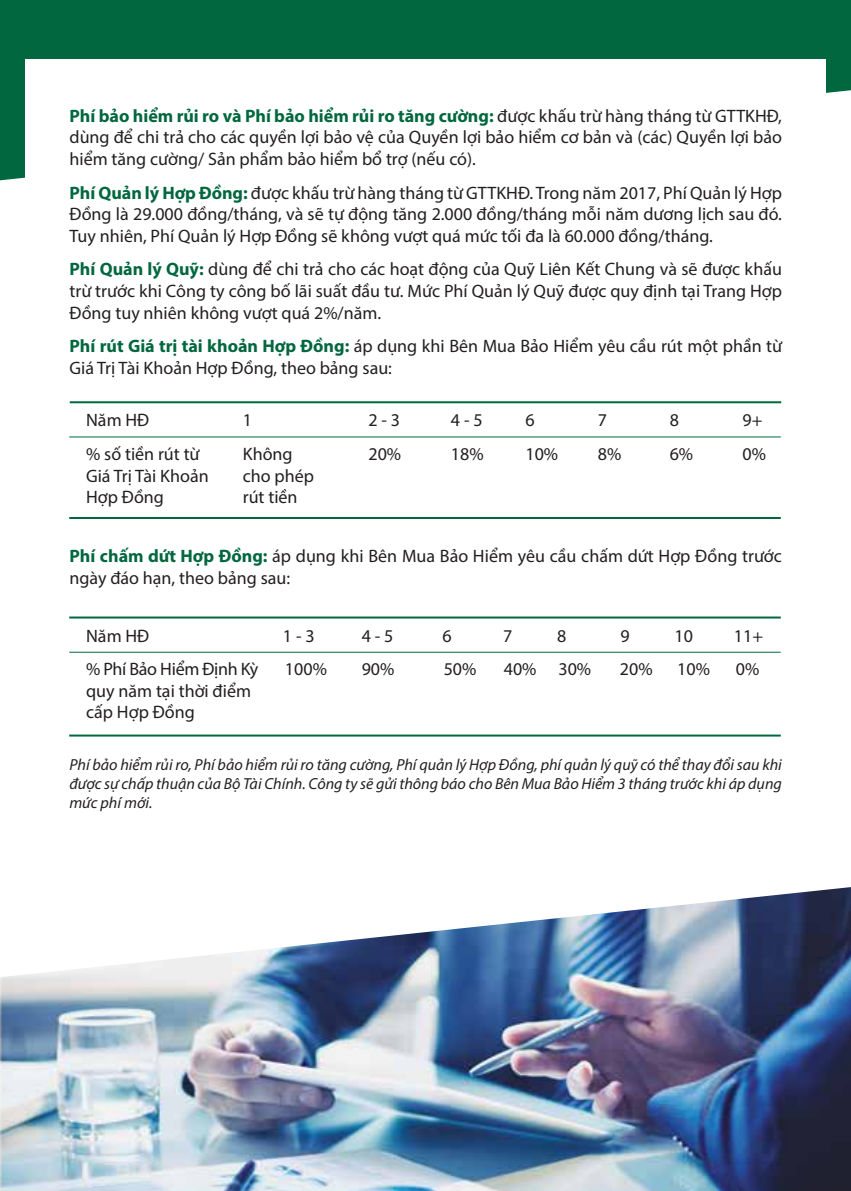
<style>
.page{position:relative;width:851px;height:1191px;background:#fff}
.page>*{position:absolute;margin:0;border:0;box-sizing:border-box;transform-origin:0 0}
.t1{font:18px/21.6px "Myriad Pro";color:#231f20;text-align:justify}
.t2{font:18px "Myriad Pro";letter-spacing:-.02em;color:#231f20}
.t3{font:italic 16px/19.2px "Myriad Pro";color:#231f20;text-align:justify}
.s1{font-weight:700;color:#00673e}
</style>
<div class="page">
<div style="left:0;top:0;width:850px;height:180px;background:#00673e"></div>
<div style="left:25px;top:59px;width:800px;height:1128px;background:#fff"></div>
<img style="left:0;top:436px;width:850px;height:755px">
<svg style="left:0;top:717px;width:850px;height:260px"></svg>
<hr style="left:70px;top:401px;width:711px;height:2px;background:#00673e">
<hr style="left:69px;top:436px;width:711px;height:1px;background:#00673e">
<hr style="left:69px;top:517px;width:711px;height:2px;background:#00673e">
<hr style="left:69px;top:616px;width:711px;height:2px;background:#00673e">
<hr style="left:69px;top:651px;width:711px;height:1px;background:#00673e">
<hr style="left:69px;top:734px;width:711px;height:2px;background:#00673e">
<p class="t1" style="left:69px;top:105px;width:713px"><span class="s1">Phí bảo hiểm rủi ro và Phí bảo hiểm rủi ro tăng cường:</span> được khấu trừ hàng tháng từ GTTKHĐ, dùng để chi trả cho các quyền lợi bảo vệ của Quyền lợi bảo hiểm cơ bản và (các) Quyền lợi bảo hiểm tăng cường/ Sản phẩm bảo hiểm bổ trợ (nếu có).</p>
<p class="t1" style="left:69px;top:181px;width:714px"><span class="s1">Phí Quản lý Hợp Đồng:</span> được khấu trừ hàng tháng từ GTTKHĐ. Trong năm 2017, Phí Quản lý Hợp Đồng là 29.000 đồng/tháng, và sẽ tự động tăng 2.000 đồng/tháng mỗi năm dương lịch sau đó.<br>Tuy nhiên, Phí Quản lý Hợp Đồng sẽ không vượt quá mức tối đa là 60.000 đồng/tháng.</p>
<p class="t1" style="left:69px;top:258px;width:714px"><span class="s1">Phí Quản lý Quỹ:</span> dùng để chi trả cho các hoạt động của Quỹ Liên Kết Chung và sẽ được khấu trừ trước khi Công ty công bố lãi suất đầu tư. Mức Phí Quản lý Quỹ được quy định tại Trang Hợp Đồng tuy nhiên không vượt quá 2%/năm.</p>
<p class="t1" style="left:69px;top:335px;width:714px"><span class="s1">Phí rút Giá trị tài khoản Hợp Đồng:</span> áp dụng khi Bên Mua Bảo Hiểm yêu cầu rút một phần từ<br>Giá Trị Tài Khoản Hợp Đồng, theo bảng sau:</p>
<p class="t1" style="left:86px;top:409px;width:65px">Năm HĐ</p>
<p class="t1" style="left:243px;top:409px;width:11px">1</p>
<p class="t1" style="left:368px;top:409px;width:33px">2 - 3</p>
<p class="t1" style="left:451px;top:409px;width:33px">4 - 5</p>
<p class="t1" style="left:525px;top:409px;width:11px">6</p>
<p class="t1" style="left:597px;top:409px;width:11px">7</p>
<p class="t1" style="left:669px;top:409px;width:11px">8</p>
<p class="t1" style="left:742px;top:409px;width:21px">9+</p>
<p class="t1" style="left:86px;top:443px;width:115px">% số tiền rút từ</p>
<p class="t1" style="left:243px;top:443px;width:51px">Không</p>
<p class="t1" style="left:368px;top:443px;width:34px">20%</p>
<p class="t1" style="left:451px;top:443px;width:34px">18%</p>
<p class="t1" style="left:525px;top:443px;width:34px">10%</p>
<p class="t1" style="left:597px;top:443px;width:25px">8%</p>
<p class="t1" style="left:669px;top:443px;width:25px">6%</p>
<p class="t1" style="left:742px;top:443px;width:25px">0%</p>
<p class="t1" style="left:86px;top:464px;width:124px">Giá Trị Tài Khoản</p>
<p class="t1" style="left:243px;top:464px;width:73px">cho phép</p>
<p class="t1" style="left:86px;top:486px;width:79px">Hợp Đồng</p>
<p class="t1" style="left:243px;top:486px;width:56px">rút tiền</p>
<p class="t1" style="left:69px;top:545px;width:713px"><span class="s1">Phí chấm dứt Hợp Đồng:</span> áp dụng khi Bên Mua Bảo Hiểm yêu cầu chấm dứt Hợp Đồng trước ngày đáo hạn, theo bảng sau:</p>
<p class="t1" style="left:86px;top:624px;width:65px">Năm HĐ</p>
<p class="t1" style="left:283px;top:624px;width:33px">1 - 3</p>
<p class="t1" style="left:361px;top:624px;width:33px">4 - 5</p>
<p class="t1" style="left:442px;top:624px;width:11px">6</p>
<p class="t1" style="left:503px;top:624px;width:11px">7</p>
<p class="t1" style="left:557px;top:624px;width:11px">8</p>
<p class="t1" style="left:620px;top:624px;width:11px">9</p>
<p class="t1" style="left:674px;top:624px;width:20px">10</p>
<p class="t1" style="left:733px;top:624px;width:31px">11+</p>
<p class="t2" style="left:86px;top:658px;width:174px">% Phí Bảo Hiểm Định Kỳ</p>
<p class="t1" style="left:285px;top:658px;width:43px">100%</p>
<p class="t1" style="left:361px;top:658px;width:34px">90%</p>
<p class="t1" style="left:443px;top:658px;width:34px">50%</p>
<p class="t1" style="left:503px;top:658px;width:89px">40% 30%</p>
<p class="t1" style="left:619px;top:658px;width:34px">20%</p>
<p class="t1" style="left:677px;top:658px;width:34px">10%</p>
<p class="t1" style="left:735px;top:658px;width:25px">0%</p>
<p class="t1" style="left:86px;top:679px;width:166px">quy năm tại thời điểm cấp Hợp Đồng</p>
<p class="t3" style="left:69px;top:754px;width:714px">Phí bảo hiểm rủi ro, Phí bảo hiểm rủi ro tăng cường, Phí quản lý Hợp Đồng, phí quản lý quỹ có thể thay đổi sau khi được sự chấp thuận của Bộ Tài Chính. Công ty sẽ gửi thông báo cho Bên Mua Bảo Hiểm 3 tháng trước khi áp dụng mức phí mới.</p>
</div>
